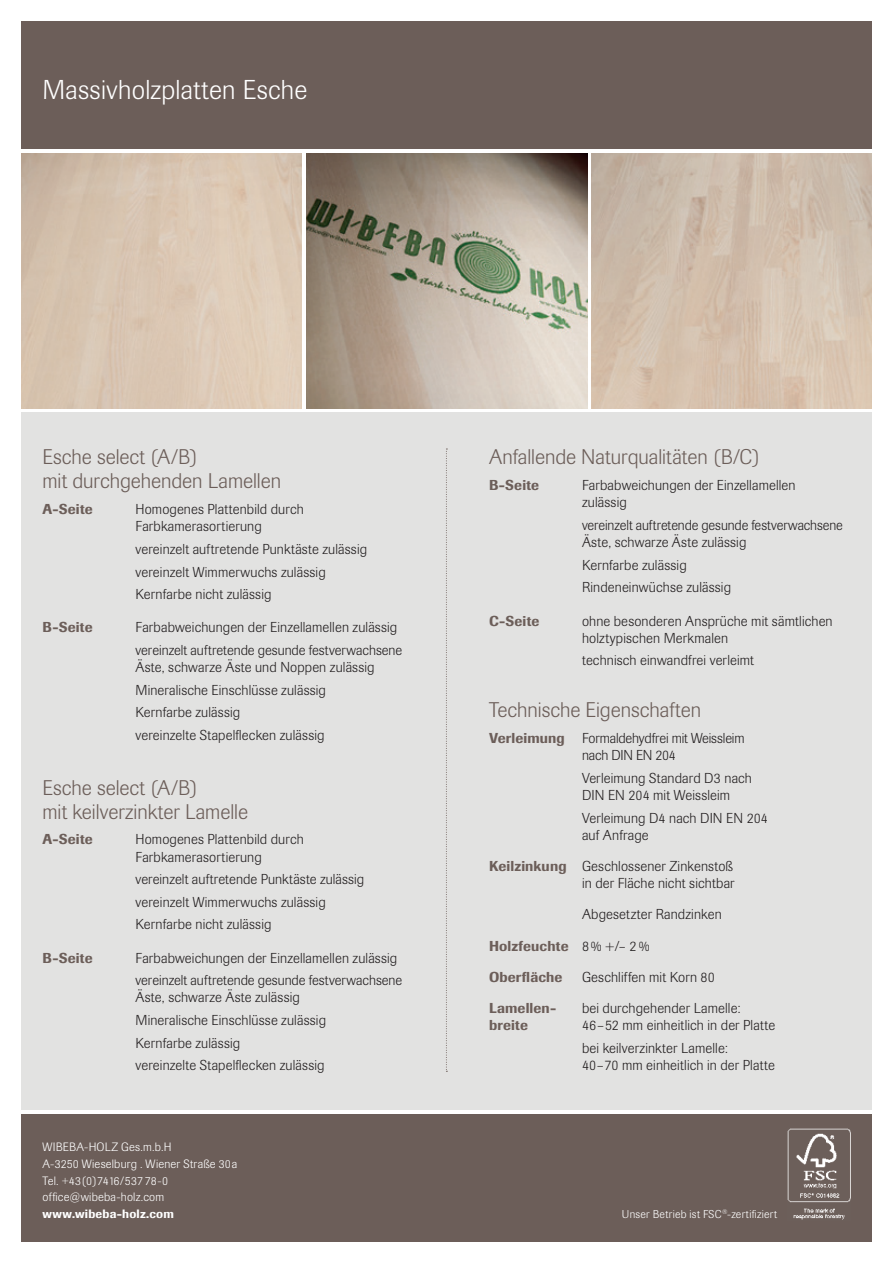
<style>
.page{position:relative;width:893px;height:1263px;background:#fff}
.page>*{position:absolute;margin:0;border:0;box-sizing:border-box;transform-origin:0 0}
.t1{font:300 27px "Supersonic BSK";letter-spacing:.01em;color:#fff}
.t2{font:300 21px/24px "Supersonic BSK";color:#6c5e59}
.t3{font:300 14.25px/22.5px "Supersonic BSK";letter-spacing:.01em;color:#231f20}
.t4{font:500 14.25px "Supersonic BSK";letter-spacing:.015em;color:#6c5e59}
.t5{font:300 14.25px/17.2px "Supersonic BSK";letter-spacing:-.01em;color:#231f20}
.t6{font:300 12px/16.5px "Supersonic BSK";letter-spacing:.02em;color:#fff}
.t7{font:500 12px "Supersonic BSK";letter-spacing:.015em;color:#fff}
.t8{font:300 11.25px "Supersonic BSK";letter-spacing:.03em;color:#fff}
.s1{font-weight:500;color:#6c5e59}
.s2{font-size:10.5px}
</style>
<div class="page">
<div style="left:21px;top:412px;width:851px;height:698px;background:#e2e2e1"></div>
<div style="left:21px;top:1114px;width:851px;height:128px;background:#6c5e59"></div>
<div style="left:21px;top:21px;width:851px;height:128px;background:#6c5e59"></div>
<img style="left:591px;top:153px;width:281px;height:255px">
<svg style="left:446px;top:449px;width:1px;height:623px"></svg>
<img style="left:306px;top:153px;width:281px;height:255px">
<svg style="left:787px;top:1130px;width:64px;height:71px"></svg>
<img style="left:788px;top:1128px;width:62px;height:92px">
<h1 class="t1" style="left:43px;top:74px;width:266px">Massivholzplatten Esche</h1>
<h2 class="t2" style="left:43px;top:445px;width:240px">Esche select (A/B)<br>mit durchgehenden Lamellen</h2>
<p class="t4" style="left:43px;top:500px;width:52px">A-Seite</p>
<p class="t3" style="left:136px;top:501px;width:170px;line-height:17.2px">Homogenes Plattenbild durch<br>Farbkamerasortierung</p>
<p class="t3" style="left:136px;top:538px;width:233px">vereinzelt auftretende Punktäste zulässig vereinzelt Wimmerwuchs zulässig<br>Kernfarbe nicht zulässig</p>
<p class="t4" style="left:43px;top:619px;width:52px">B-Seite</p>
<p class="t3" style="left:136px;top:616px;width:268px">Farbabweichungen der Einzellamellen zulässig vereinzelt auftretende gesunde festverwachsene</p>
<p class="t3" style="left:136px;top:656px;width:241px">Äste, schwarze Äste und Noppen zulässig Mineralische Einschlüsse zulässig Kernfarbe zulässig<br>vereinzelte Stapelflecken zulässig</p>
<h2 class="t2" style="left:43px;top:776px;width:207px">Esche select (A/B)<br>mit keilverzinkter Lamelle</h2>
<p class="t4" style="left:43px;top:831px;width:52px">A-Seite</p>
<p class="t3" style="left:136px;top:831px;width:170px;line-height:17.2px">Homogenes Plattenbild durch<br>Farbkamerasortierung</p>
<p class="t3" style="left:136px;top:868px;width:230px">vereinzelt auftretende Punktäste zulässig vereinzelt Wimmerwuchs zulässig<br>Kernfarbe nicht zulässig</p>
<p class="t4" style="left:43px;top:949px;width:52px">B-Seite</p>
<p class="t3" style="left:136px;top:947px;width:268px">Farbabweichungen der Einzellamellen zulässig vereinzelt auftretende gesunde festverwachsene</p>
<p class="t3" style="left:136px;top:986px;width:192px">Äste, schwarze Äste zulässig<br>Mineralische Einschlüsse zulässig<br>Kernfarbe zulässig<br>vereinzelte Stapelflecken zulässig</p>
<h2 class="t2" style="left:489px;top:445px;width:272px">Anfallende Naturqualitäten (B/C)</h2>
<p class="t4" style="left:489px;top:476px;width:52px">B-Seite</p>
<p class="t3" style="left:582px;top:477px;width:215px;line-height:17.2px">Farbabweichungen der Einzellamellen zulässig</p>
<p class="t3" style="left:582px;top:517px;width:262px;line-height:17.2px">vereinzelt auftretende gesunde festverwachsene<br>Äste, schwarze Äste zulässig</p>
<p class="t3" style="left:582px;top:554px;width:151px">Kernfarbe zulässig<br>Rindeneinwüchse zulässig</p>
<p class="t4" style="left:489px;top:612px;width:52px">C-Seite</p>
<p class="t3" style="left:582px;top:612px;width:252px;line-height:17.2px">ohne besonderen Ansprüche mit sämtlichen holztypischen Merkmalen</p>
<p class="t3" style="left:582px;top:649px;width:174px">technisch einwandfrei verleimt</p>
<h2 class="t2" style="left:489px;top:698px;width:214px">Technische Eigenschaften</h2>
<p class="t5" style="left:582px;top:730px;width:164px;text-indent:-93px"><span class="s1">Verleimung</span> Formaldehydfrei mit Weissleim nach DIN EN 204</p>
<p class="t3" style="left:582px;top:770px;width:171px;line-height:17.2px">Verleimung Standard D3 nach<br>DIN EN 204 mit Weissleim</p>
<p class="t3" style="left:582px;top:809px;width:187px;line-height:17.2px">Verleimung D4 nach DIN EN 204 auf Anfrage</p>
<p class="t3" style="left:489px;top:858px;width:247px;line-height:17.2px;text-align:right"><span class="s1">Keilzinkung</span> Geschlossener Zinkenstoß in der Fläche nicht sichtbar</p>
<p class="t3" style="left:489px;top:899px;width:234px;line-height:31px;text-indent:93px">Abgesetzter Randzinken<br><span class="s1">Holzfeuchte</span> 8 % +/– 2 %<br><span class="s1">Oberfläche</span></p>
<p class="t3" style="left:582px;top:966px;width:134px">Geschliffen mit Korn 80</p>
<p class="t4" style="left:489px;top:999px;width:69px">Lamellen-</p>
<p class="t3" style="left:582px;top:997px;width:160px">bei durchgehender Lamelle:</p>
<p class="t4" style="left:489px;top:1016px;width:40px">breite</p>
<p class="t3" style="left:582px;top:1014px;width:195px">46–52 mm einheitlich in der Platte bei keilverzinkter Lamelle:</p>
<p class="t3" style="left:582px;top:1054px;width:194px">40–70 mm einheitlich in der Platte</p>
<p class="t6" style="left:43px;top:1139px;width:196px">WIBEBA-HOLZ Ges.m.b.H<br>A-3250 Wieselburg . Wiener Straße 30a<br>Tel. <span class="s2">+</span>43(0)7416/537 78-0 office@wibeba-holz.com</p>
<p class="t7" style="left:43px;top:1206px;width:133px">www.wibeba-holz.com</p>
<p class="t8" style="left:622px;top:1207px;width:157px">Unser Betrieb ist FSC<sup>®</sup>-zertifiziert</p>
</div>
